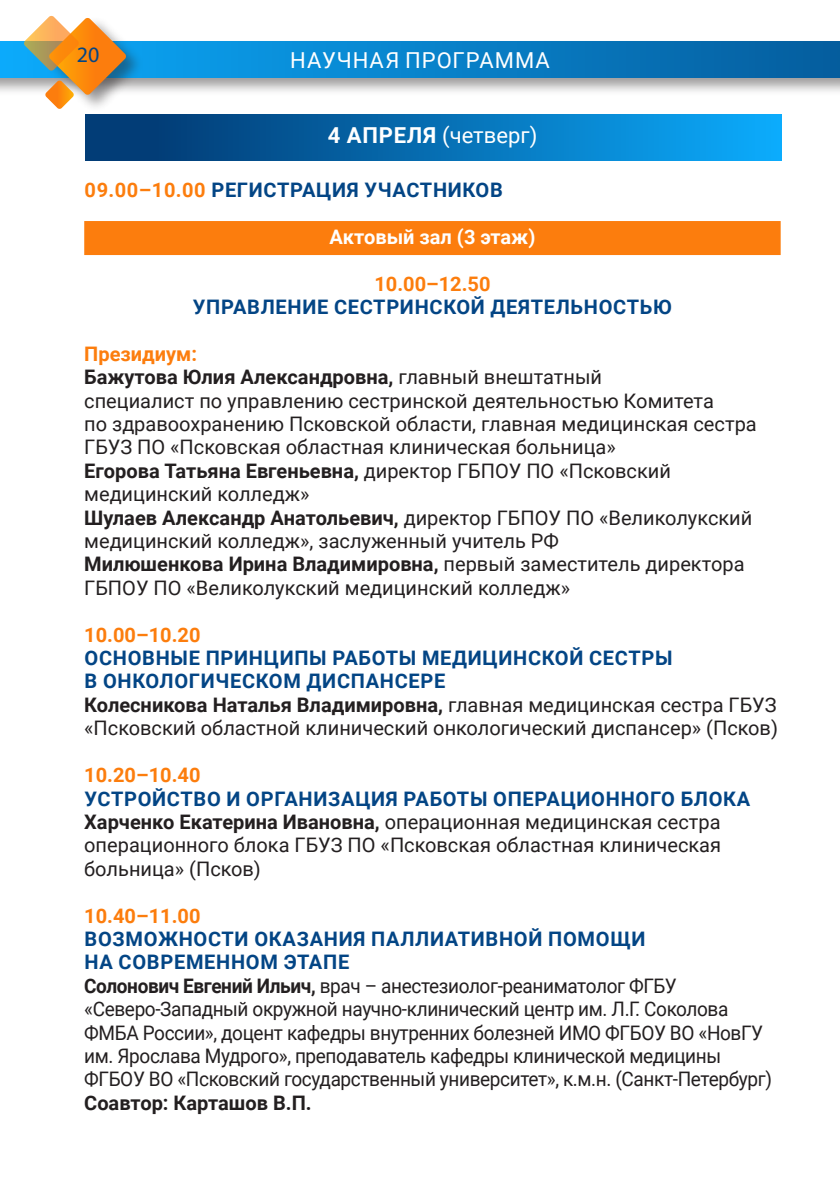
<style>
.page{position:relative;width:840px;height:1191px;background:#fff}
.page>*{position:absolute;margin:0;border:0;box-sizing:border-box;transform-origin:0 0}
.t1{font:22px "Roboto";letter-spacing:.035em;color:#fff}
.t2{font:22px "Roboto";color:#fff}
.t3{font:22px "Myriad Pro";color:#034585}
.t4{font:20px/23.4px "Roboto";color:#231f20}
.t5{font:20px/23.4px "Roboto";letter-spacing:-.02em;color:#231f20;scale:.95 1}
.t6{font:700 20px "Roboto";letter-spacing:.035em;color:#034585}
.t7{font:700 20px "Roboto";color:#fc7d0d}
.t8{font:700 20px "Roboto";color:#231f20}
.t9{font:700 20px "Roboto";color:#fff}
.s1{font-weight:700}
.s2{color:#fc7d0d}
.s3{font-weight:700;color:#fc7d0d}
.s4{font-weight:700;color:#034585}
</style>
<div class="page">
<div style="left:0;top:39px;width:839px;height:58px;background:#231f20;opacity:.45"></div>
<svg style="left:0;top:42px;width:839px;height:35px;background:#077ec6"></svg>
<div style="left:47px;top:16px;width:97px;height:97px;background:#231f20;opacity:.45"></div>
<svg style="left:24px;top:16px;width:102px;height:93px"></svg>
<div style="left:85px;top:114px;width:696px;height:47px;background:linear-gradient(to right,#01336b,#0cabfb)"></div>
<div style="left:84px;top:221px;width:696px;height:34px;background:#fc7d0d"></div>
<p class="t3" style="left:77px;top:41px;width:24px">20</p>
<p class="t1" style="left:290px;top:45px;width:261px">НАУЧНАЯ ПРОГРАММА</p>
<p class="t2" style="left:328px;top:120px;width:211px"><span class="s1">4 АПРЕЛЯ</span> (четверг)</p>
<p class="t6" style="left:85px;top:176px;width:419px"><span class="s2">09.00–10.00</span> РЕГИСТРАЦИЯ УЧАСТНИКОВ</p>
<p class="t9" style="left:329px;top:222px;width:207px">Актовый зал (3 этаж)</p>
<p class="t7" style="left:374px;top:269px;width:118px">10.00–12.50</p>
<p class="t6" style="left:193px;top:293px;width:480px">УПРАВЛЕНИЕ СЕСТРИНСКОЙ ДЕЯТЕЛЬНОСТЬЮ</p>
<p class="t4" style="left:84px;top:341px;width:673px"><span class="s3">Президиум:<br></span><span class="s1">Бажутова Юлия Александровна,</span> главный внештатный<br>специалист по управлению сестринской деятельностью Комитета<br>по здравоохранению Псковской области, главная медицинская сестра ГБУЗ ПО «Псковская областная клиническая больница»<br><span class="s1">Егорова Татьяна Евгеньевна,</span> директор ГБПОУ ПО «Псковский медицинский колледж»<br><span class="s1">Шулаев Александр Анатольевич,</span> директор ГБПОУ ПО «Великолукский медицинский колледж», заслуженный учитель РФ<br><span class="s1">Милюшенкова Ирина Владимировна,</span> первый заместитель директора ГБПОУ ПО «Великолукский медицинский колледж»</p>
<p class="t7" style="left:84px;top:620px;width:118px">10.00–10.20</p>
<p class="t4" style="left:84px;top:645px;width:694px"><span class="s4">ОСНОВНЫЕ ПРИНЦИПЫ РАБОТЫ МЕДИЦИНСКОЙ СЕСТРЫ<br>В ОНКОЛОГИЧЕСКОМ ДИСПАНСЕРЕ<br></span><span class="s1">Колесникова Наталья Владимировна,</span> главная медицинская сестра ГБУЗ «Псковский областной клинический онкологический диспансер» (Псков)</p>
<p class="t7" style="left:84px;top:761px;width:118px">10.20–10.40</p>
<p class="t4" style="left:84px;top:786px;width:667px"><span class="s4">УСТРОЙСТВО И ОРГАНИЗАЦИЯ РАБОТЫ ОПЕРАЦИОННОГО БЛОКА </span><span class="s1">Харченко Екатерина Ивановна,</span> операционная медицинская сестра операционного блока ГБУЗ ПО «Псковская областная клиническая больница» (Псков)</p>
<p class="t7" style="left:84px;top:901px;width:118px">10.40–11.00</p>
<p class="t5" style="left:84px;top:926px;width:725px"><span class="s4">ВОЗМОЖНОСТИ ОКАЗАНИЯ ПАЛЛИАТИВНОЙ ПОМОЩИ<br>НА СОВРЕМЕННОМ ЭТАПЕ<br></span><span class="s1">Солонович Евгений Ильич,</span> врач – анестезиолог-реаниматолог ФГБУ «Северо-Западный окружной научно-клинический центр им. Л.Г. Соколова ФМБА России», доцент кафедры внутренних болезней ИМО ФГБОУ ВО «НовГУ им. Ярослава Мудрого», преподаватель кафедры клинической медицины ФГБОУ ВО «Псковский государственный университет», к.м.н. (Санкт-Петербург)</p>
<p class="t8" style="left:84px;top:1088px;width:229px">Соавтор: Карташов В.П.</p>
</div>
